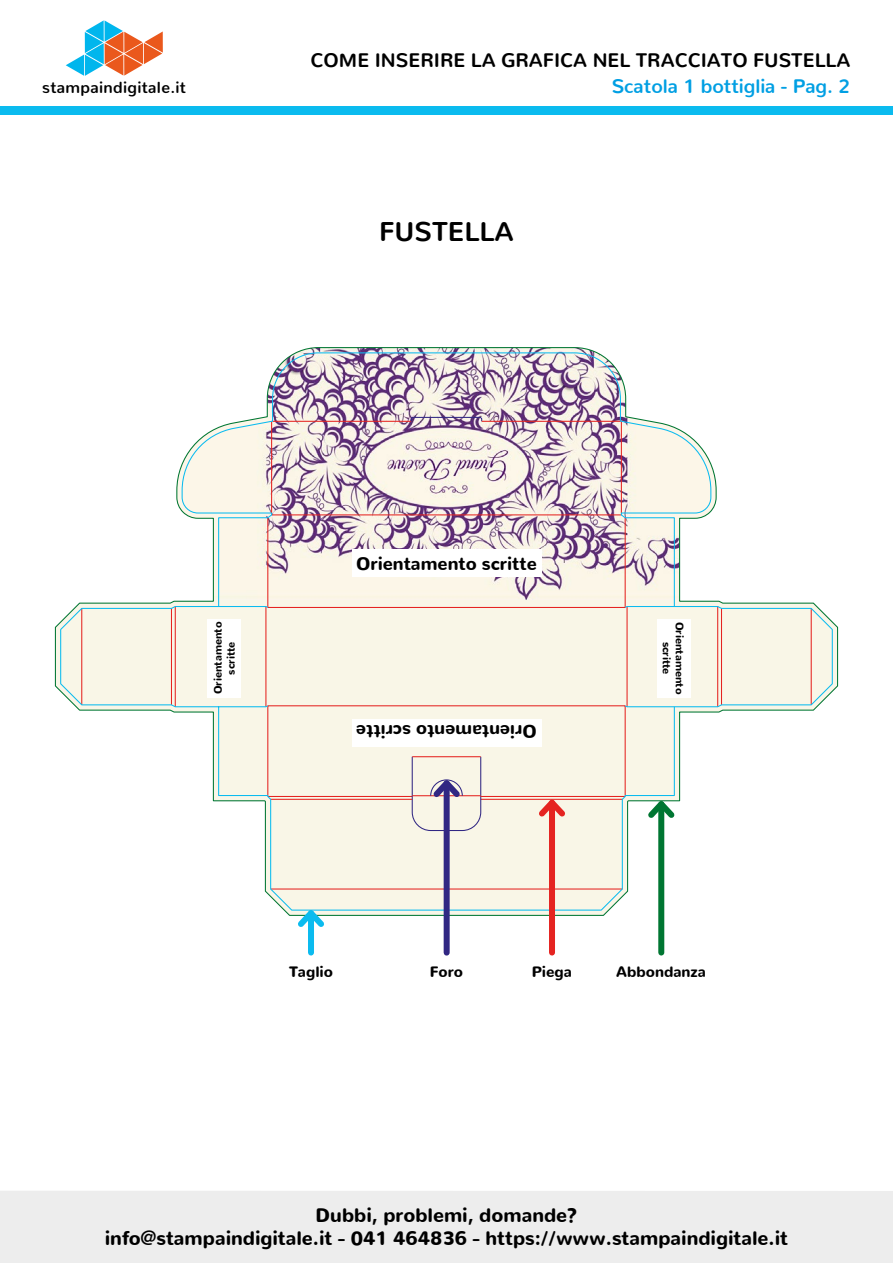
<style>
.page{position:relative;width:893px;height:1263px;background:#fff}
.page>*{position:absolute;margin:0;border:0;box-sizing:border-box;transform-origin:0 0}
.t1{font:700 27px "Nunito";color:#000}
.t2{font:900 19.5px/22.5px "Nunito";color:#000;text-align:center}
.t3{font:700 19.5px "Nunito";color:#000}
.t4{font:700 19.5px "Nunito";color:#009fe3}
.t5{font:900 18px "Nunito";color:#000}
.t6{font:700 16.05px "Nunito";letter-spacing:.02em;color:#000}
.t7{font:900 15px "Nunito";color:#000}
.t8{font:900 10.8px/13px "Nunito";color:#000;text-align:center}
</style>
<div class="page">
<div style="left:0;top:1191px;width:893px;height:72px;background:#ededed"></div>
<svg style="left:66px;top:20px;width:97px;height:56px"></svg>
<div style="left:0;top:106px;width:893px;height:9px;background:#0bbbef"></div>
<svg style="left:54px;top:347px;width:785px;height:569px"></svg>
<svg style="left:624px;top:605px;width:209px;height:103px;background:#f3f1e6"></svg>
<div style="left:658px;top:804px;width:6px;height:148px;background:#007632"></div>
<svg style="left:643px;top:795px;width:37px;height:28px"></svg>
<div style="left:549px;top:803px;width:6px;height:149px;background:#e52421"></div>
<svg style="left:533px;top:794px;width:38px;height:28px"></svg>
<div style="left:444px;top:783px;width:6px;height:170px;background:#312783"></div>
<svg style="left:411px;top:756px;width:71px;height:75px;background:#ddd5d4"></svg>
<div style="left:308px;top:913px;width:6px;height:39px;background:#0bbbef"></div>
<svg style="left:292px;top:904px;width:38px;height:23px"></svg>
<p class="t6" style="left:42px;top:73px;width:145px">stampaindigitale.it</p>
<p class="t3" style="left:311px;top:43px;width:541px">COME INSERIRE LA GRAFICA NEL TRACCIATO FUSTELLA</p>
<p class="t4" style="left:612px;top:68px;width:240px">Scatola 1 bottiglia - Pag. 2</p>
<h1 class="t1" style="left:379px;top:207px;width:136px">FUSTELLA</h1>
<p class="t5" style="left:356px;top:547px;width:182px">Orientamento scritte</p>
<p class="t8" style="left:210px;top:694px;width:74px;rotate:-90deg">Orientamento scritte</p>
<p class="t8" style="left:687px;top:622px;width:74px;rotate:90deg">Orientamento scritte</p>
<p class="t5" style="left:537px;top:749px;width:182px;rotate:-180deg">Orientamento scritte</p>
<p class="t7" style="left:289px;top:957px;width:45px">Taglio</p>
<p class="t7" style="left:430px;top:957px;width:35px">Foro</p>
<p class="t7" style="left:532px;top:957px;width:42px">Piega</p>
<p class="t7" style="left:616px;top:957px;width:91px">Abbondanza</p>
<p class="t2" style="left:105px;top:1201px;width:685px">Dubbi, problemi, domande?<br>info@stampaindigitale.it - 041 464836 - https://www.stampaindigitale.it</p>
</div>
